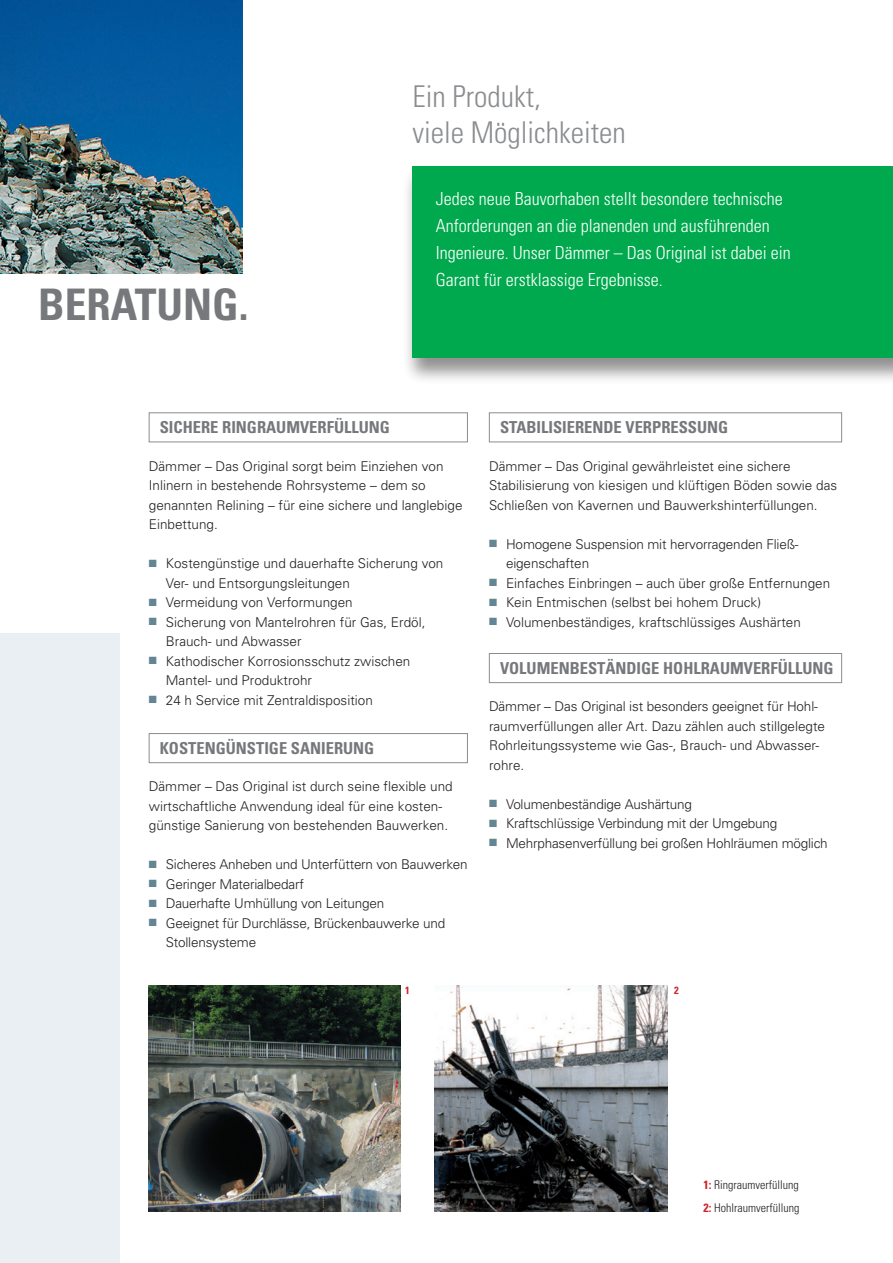
<style>
.page{position:relative;width:893px;height:1263px;background:#fff}
.page>*{position:absolute;margin:0;border:0;box-sizing:border-box;transform-origin:0 0}
.t1{font:700 condensed 43.5px "Univers";color:#76787b}
.t2{font:300 condensed 30px/36px "Univers";color:#8a8c8f}
.t3{font:300 condensed 18px/27px "Univers";color:#fff}
.t4{font:700 condensed 16.5px "Univers";color:#76787b}
.t5{font:300 13.5px/19.5px "Univers";color:#231f20}
.t6{font:300 condensed 12px/23px "Univers";color:#231f20}
.t7{font:700 condensed 10.5px "Univers";color:#d1232a}
.s1{color:#638594}
.s2{font-weight:700;color:#d1232a}
</style>
<div class="page">
<div style="left:0;top:634px;width:119px;height:629px;background:#e9eff3"></div>
<img style="left:0;top:0;width:242px;height:273px">
<img style="left:149px;top:986px;width:252px;height:226px">
<img style="left:434px;top:986px;width:234px;height:226px">
<div style="left:402px;top:165px;width:491px;height:219px;background:#231f20;opacity:.5"></div>
<div style="left:412px;top:167px;width:481px;height:191px;background:#00a94e"></div>
<div style="left:149px;top:412px;width:319px;height:30px;border:1px solid #8a8c8f"></div>
<div style="left:149px;top:733px;width:319px;height:30px;border:1px solid #8a8c8f"></div>
<div style="left:489px;top:653px;width:353px;height:30px;border:1px solid #8a8c8f"></div>
<div style="left:489px;top:412px;width:353px;height:30px;border:1px solid #8a8c8f"></div>
<h1 class="t1" style="left:38px;top:278px;width:212px">BERATUNG.</h1>
<h2 class="t2" style="left:412px;top:78px;width:215px">Ein Produkt,<br>viele Möglichkeiten</h2>
<h3 class="t3" style="left:436px;top:185px;width:356px">Jedes neue Bauvorhaben stellt besondere technische Anforderungen an die planenden und ausführenden Ingenieure. Unser Dämmer – Das Original ist dabei ein Garant für erstklassige Ergebnisse.</h3>
<p class="t4" style="left:160px;top:417px;width:232px">SICHERE RINGRAUMVERFÜLLUNG</p>
<p class="t5" style="left:149px;top:456px;width:315px">Dämmer – Das Original sorgt beim Einziehen von Inlinern in bestehende Rohrsysteme – dem so genannten Relining – für eine sichere und langlebige Einbettung.</p>
<p class="t5" style="left:166px;top:553px;width:279px;text-indent:-17px"><span class="s1">■</span> Kostengünstige und dauerhafte Sicherung von<br>Ver- und Entsorgungsleitungen</p>
<p class="t5" style="left:149px;top:592px;width:205px"><span class="s1">■</span> Vermeidung von Verformungen</p>
<p class="t5" style="left:166px;top:612px;width:261px;text-indent:-17px"><span class="s1">■</span> Sicherung von Mantelrohren für Gas, Erdöl,<br>Brauch- und Abwasser</p>
<p class="t5" style="left:166px;top:651px;width:246px;text-indent:-17px"><span class="s1">■</span> Kathodischer Korrosionsschutz zwischen<br>Mantel- und Produktrohr</p>
<p class="t5" style="left:149px;top:690px;width:226px"><span class="s1">■</span> 24 h Service mit Zentraldisposition</p>
<p class="t4" style="left:160px;top:738px;width:216px">KOSTENGÜNSTIGE SANIERUNG</p>
<p class="t5" style="left:149px;top:776px;width:305px">Dämmer – Das Original ist durch seine flexible und wirtschaftliche Anwendung ideal für eine kosten&shy;günstige Sanierung von bestehenden Bauwerken.</p>
<p class="t5" style="left:149px;top:854px;width:320px"><span class="s1">■</span> Sicheres Anheben und Unterfüttern von Bauwerken</p>
<p class="t5" style="left:149px;top:874px;width:157px"><span class="s1">■</span> Geringer Materialbedarf</p>
<p class="t5" style="left:149px;top:893px;width:237px"><span class="s1">■</span> Dauerhafte Umhüllung von Leitungen</p>
<p class="t5" style="left:166px;top:913px;width:281px;text-indent:-17px"><span class="s1">■</span> Geeignet für Durchlässe, Brückenbauwerke und<br>Stollensysteme</p>
<p class="t4" style="left:500px;top:417px;width:230px">STABILISIERENDE VERPRESSUNG</p>
<p class="t5" style="left:489px;top:456px;width:350px">Dämmer – Das Original gewährleistet eine sichere<br>Stabilisierung von kiesigen und klüftigen Böden sowie das<br>Schließen von Kavernen und Bauwerkshinterfüllungen.</p>
<p class="t5" style="left:506px;top:534px;width:294px;text-indent:-17px"><span class="s1">■</span> Homogene Suspension mit hervorragenden Fließ&shy;eigenschaften</p>
<p class="t5" style="left:489px;top:573px;width:343px"><span class="s1">■</span> Einfaches Einbringen – auch über große Entfernungen</p>
<p class="t5" style="left:489px;top:592px;width:274px"><span class="s1">■</span> Kein Entmischen (selbst bei hohem Druck)</p>
<p class="t5" style="left:489px;top:612px;width:313px"><span class="s1">■</span> Volumenbeständiges, kraftschlüssiges Aushärten</p>
<p class="t4" style="left:500px;top:658px;width:335px">VOLUMENBESTÄNDIGE HOHLRAUMVERFÜLLUNG</p>
<p class="t5" style="left:489px;top:696px;width:338px">Dämmer – Das Original ist besonders geeignet für Hohl&shy;raumverfüllungen aller Art. Dazu zählen auch stillgelegte Rohrleitungssysteme wie Gas-, Brauch- und Abwasser&shy;rohre.</p>
<p class="t5" style="left:489px;top:794px;width:204px"><span class="s1">■</span> Volumenbeständige Aushärtung</p>
<p class="t5" style="left:489px;top:813px;width:290px"><span class="s1">■</span> Kraftschlüssige Verbindung mit der Umgebung</p>
<p class="t5" style="left:489px;top:833px;width:340px"><span class="s1">■</span> Mehrphasenverfüllung bei großen Hohlräumen möglich</p>
<p class="t7" style="left:405px;top:984px;width:6px">1</p>
<p class="t7" style="left:674px;top:984px;width:6px">2</p>
<p class="t6" style="left:703px;top:1173px;width:97px"><span class="s2">1:</span> Ringraumverfüllung<br><span class="s2">2:</span> Hohlraumverfüllung</p>
</div>
